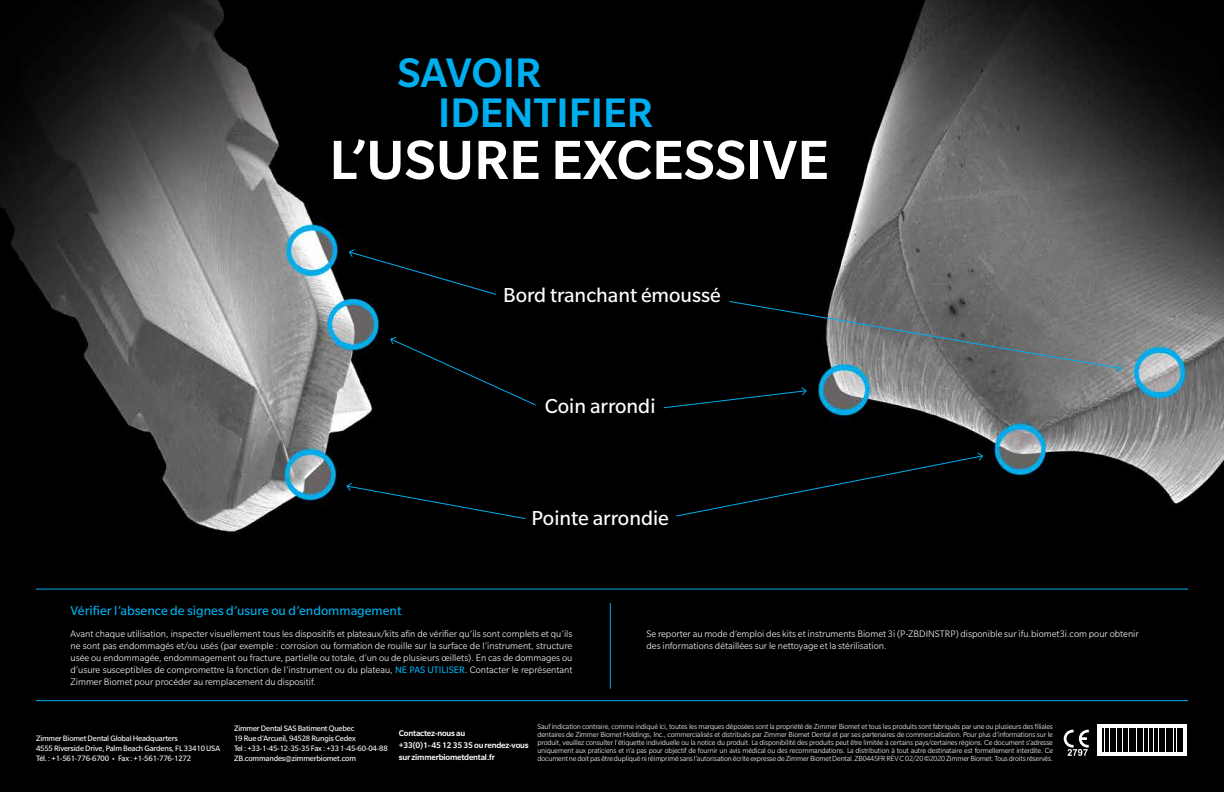
<style>
.page{position:relative;width:1224px;height:792px;background:#fff}
.page>*{position:absolute;margin:0;border:0;box-sizing:border-box;transform-origin:0 0}
.t1{font:500 60px "Slate Pro";color:#fff}
.t2{font:500 45px/40.3px "Slate Pro";color:#00aeef}
.t3{font:22px "Slate Pro";color:#fff}
.t4{font:14px "Slate Pro";color:#00aeef}
.t5{font:300 10.2px/12px "Slate Pro";color:#fff;text-align:justify}
.t6{font:500 9px/12px "Slate Pro";letter-spacing:-.02em;color:#fff}
.t7{font:8.5px/10px "Slate Pro";letter-spacing:-.02em;color:#fff}
.t8{font:300 8px/8px "Slate Pro";letter-spacing:-.02em;color:#fff;text-align:justify}
.s1{font-weight:400;color:#00aeef}
</style>
<div class="page">
<img style="left:0;top:0;width:1224px;height:792px">
<svg style="left:1064px;top:730px;width:25px;height:26px"></svg>
<div style="left:1098px;top:724px;width:89px;height:32px;background:#fff"></div>
<div style="left:348px;top:248px;width:149px;height:48px;background:#000"></div>
<div style="left:390px;top:336px;width:147px;height:70px;background:#000"></div>
<div style="left:346px;top:482px;width:181px;height:38px;background:#000"></div>
<svg style="left:728px;top:300px;width:395px;height:73px"></svg>
<svg style="left:663px;top:386px;width:144px;height:23px"></svg>
<div style="left:675px;top:452px;width:309px;height:65px;background:#000"></div>
<hr style="left:36px;top:701px;width:1152px;height:1px;background:#00aeef">
<hr style="left:36px;top:589px;width:1152px;height:1px;background:#00aeef">
<hr style="left:610px;top:603px;width:1px;height:86px;background:#00aeef">
<svg style="left:1102px;top:728px;width:81px;height:24px"></svg>
<h2 class="t2" style="left:438px;top:52px;width:216px;text-indent:-41px">SAVOIR<br>IDENTIFIER</h2>
<h1 class="t1" style="left:329px;top:127px;width:501px">L’USURE EXCESSIVE</h1>
<h3 class="t3" style="left:503px;top:283px;width:219px">Bord tranchant émoussé</h3>
<h3 class="t3" style="left:545px;top:395px;width:112px">Coin arrondi</h3>
<h3 class="t4" style="left:71px;top:603px;width:333px">Vérifier l’absence de signes d’usure ou d’endommagement</h3>
<h3 class="t3" style="left:531px;top:507px;width:139px">Pointe arrondie</h3>
<p class="t5" style="left:71px;top:628px;width:503px">Avant chaque utilisation, inspecter visuellement tous les dispositifs et plateaux/kits afin de vérifier qu’ils sont complets et qu’ils ne sont pas endommagés et/ou usés (par exemple : corrosion ou formation de rouille sur la surface de l’instrument, structure usée ou endommagée, endommagement ou fracture, partielle ou totale, d’un ou de plusieurs œillets). En cas de dommages ou d’usure susceptibles de compromettre la fonction de l’instrument ou du plateau, <span class="s1">NE PAS UTILISER</span>. Contacter le représentant Zimmer Biomet pour procéder au remplacement du dispositif.</p>
<p class="t5" style="left:647px;top:628px;width:494px">Se reporter au mode d’emploi des kits et instruments Biomet 3i (P-ZBDINSTRP) disponible sur ifu.biomet3i.com pour obtenir des informations détaillées sur le nettoyage et la stérilisation.</p>
<p class="t7" style="left:234px;top:723px;width:155px">Zimmer Dental SAS Batiment Quebec<br>19 Rue d’Arcueil, 94528 Rungis Cedex<br>Tel : +33-1-45-12-35-35 Fax : +33 1-45-60-04-88<br>ZB.commandes@zimmerbiomet.com</p>
<p class="t7" style="left:36px;top:733px;width:186px">Zimmer Biomet Dental Global Headquarters<br>4555 Riverside Drive, Palm Beach Gardens, FL 33410 USA<br>Tél. : +1-561-776-6700 • Fax : +1-561-776-1272</p>
<p class="t6" style="left:399px;top:727px;width:131px">Contactez-nous au<br>+33(0)1- 45 12 35 35 ou rendez-vous sur zimmerbiometdental.fr</p>
<p class="t8" style="left:537px;top:722px;width:517px">Sauf indication contraire, comme indiqué ici, toutes les marques déposées sont la propriété de Zimmer Biomet et tous les produits sont fabriqués par une ou plusieurs des filiales dentaires de Zimmer Biomet Holdings, Inc., commercialisés et distribués par Zimmer Biomet Dental et par ses partenaires de commercialisation. Pour plus d’informations sur le produit, veuillez consulter l’étiquette individuelle ou la notice du produit. La disponibilité des produits peut être limitée à certains pays/certaines régions. Ce document s’adresse uniquement aux praticiens et n’a pas pour objectif de fournir un avis médical ou des recommandations. La distribution à tout autre destinataire est formellement interdite. Ce document ne doit pas être dupliqué ni réimprimé sans l’autorisation écrite expresse de Zimmer Biomet Dental. ZB0445FR RÉV C 02/20 ©2020 Zimmer Biomet. Tous droits réservés.</p>
</div>
